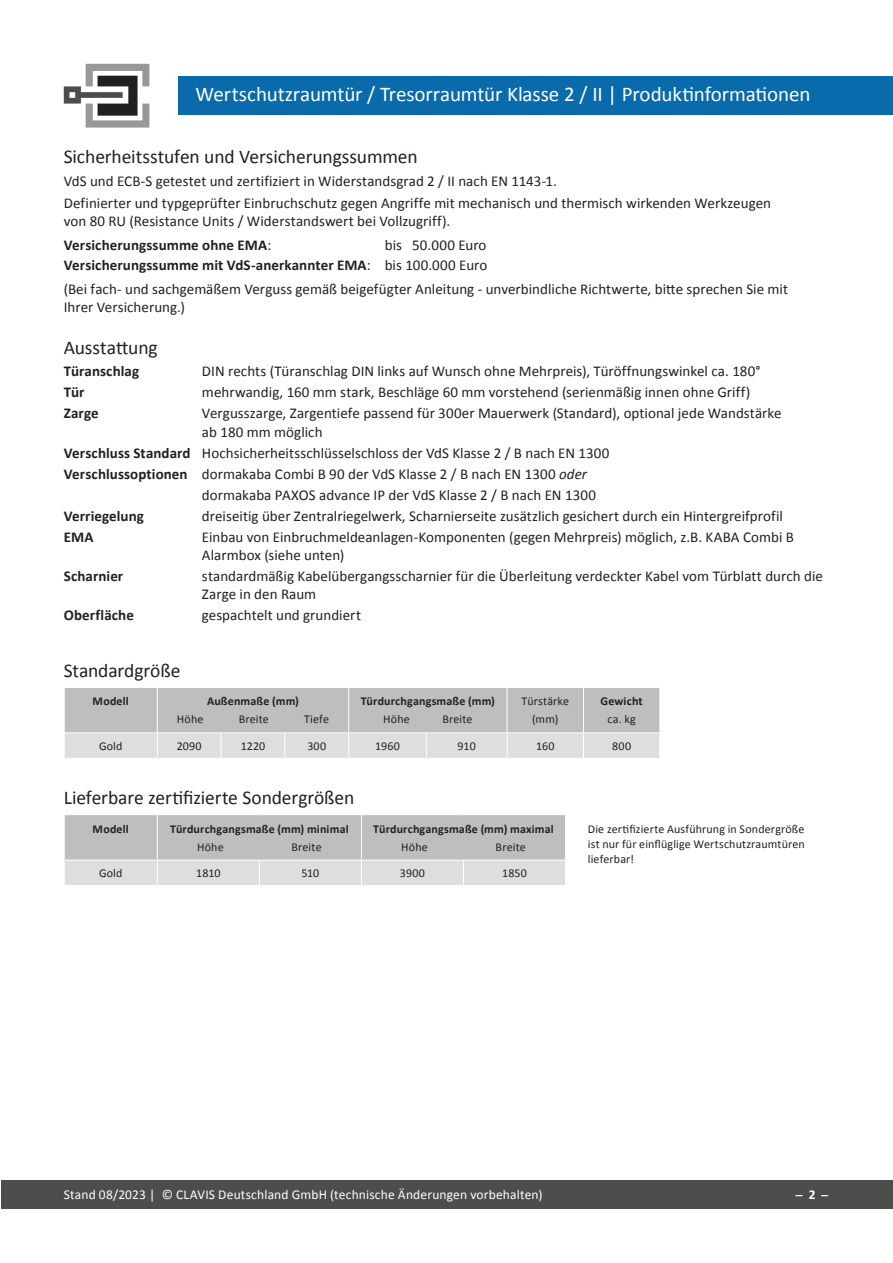
<style>
.page{position:relative;width:893px;height:1263px;background:#fff}
.page>*{position:absolute;margin:0;border:0;box-sizing:border-box;transform-origin:0 0}
.t1{font:21px "Calibri";letter-spacing:-.01em;color:#fff}
.t2{font:19.5px "Calibri";letter-spacing:-.005em;color:#1e2122}
.t3{font:15px/18px "Calibri";letter-spacing:.005em;color:#1e2122}
.t4{font:700 15px/19.5px "Calibri";letter-spacing:.005em;color:#1e2122;text-align:right}
.t5{font:13.5px "Calibri";letter-spacing:.015em;color:#fff}
.t6{font:700 13.5px "Calibri";color:#fff}
.t7{font:12px/15px "Calibri";letter-spacing:.01em;color:#1e2122;text-align:center}
.t8{font:700 12px "Calibri";letter-spacing:.015em;color:#1e2122}
.s1{font-weight:700}
.s2{font-weight:400}
.s3{font-style:italic}
</style>
<div class="page">
<div style="left:1px;top:1181px;width:891px;height:28px;background:#4d4d4c"></div>
<svg style="left:64px;top:64px;width:85px;height:64px"></svg>
<div style="left:179px;top:76px;width:714px;height:38px;background:#096aac"></div>
<svg style="left:64px;top:687px;width:596px;height:71px;background:#cccbc9"></svg>
<svg style="left:64px;top:815px;width:501px;height:70px;background:#cbcac8"></svg>
<hr style="left:361px;top:815px;width:1px;height:45px;background:#fff">
<hr style="left:361px;top:860px;width:102px;height:1px;background:#fff">
<hr style="left:463px;top:860px;width:103px;height:1px;background:#fff">
<h1 class="t1" style="left:196px;top:81px;width:616px">Wertschutzraumtür / Tresorraumtür Klasse 2 / II | Produktinformationen</h1>
<h2 class="t2" style="left:64px;top:145px;width:355px">Sicherheitsstufen und Versicherungssummen</h2>
<p class="t3" style="left:64px;top:170px;width:709px;line-height:22.5px">VdS und ECB-S getestet und zertifiziert in Widerstandsgrad 2 / II nach EN 1143-1.<br>Definierter und typgeprüfter Einbruchschutz gegen Angriffe mit mechanisch und thermisch wirkenden Werkzeugen</p>
<p class="t3" style="left:64px;top:210px;width:388px;line-height:24px">von 80 RU (Resistance Units / Widerstandswert bei Vollzugriff).<br><span class="s1">Versicherungssumme ohne EMA</span>:</p>
<p class="t4" style="left:64px;top:236px;width:425px"><span class="s2">bis 50.000 Euro<br></span>Versicherungssumme mit VdS-anerkannter EMA<span class="s2">: bis 100.000 Euro</span></p>
<p class="t3" style="left:64px;top:280px;width:726px">(Bei fach- und sachgemäßem Verguss gemäß beigefügter Anleitung - unverbindliche Richtwerte, bitte sprechen Sie mit<br>Ihrer Versicherung.)</p>
<h2 class="t2" style="left:64px;top:335px;width:95px">Ausstattung</h2>
<p class="t4" style="left:64px;top:362px;width:77px">Türanschlag</p>
<p class="t3" style="left:202px;top:363px;width:560px">DIN rechts (Türanschlag DIN links auf Wunsch ohne Mehrpreis), Türöffnungswinkel ca. 180°</p>
<p class="t4" style="left:64px;top:383px;width:22px">Tür</p>
<p class="t3" style="left:202px;top:384px;width:550px">mehrwandig, 160 mm stark, Beschläge 60 mm vorstehend (serienmäßig innen ohne Griff)</p>
<p class="t4" style="left:64px;top:404px;width:37px">Zarge</p>
<p class="t3" style="left:202px;top:405px;width:581px">Vergusszarge, Zargentiefe passend für 300er Mauerwerk (Standard), optional jede Wandstärke ab 180 mm möglich</p>
<p class="t3" style="left:64px;top:444px;width:547px"><span class="s1">Verschluss Standard</span> Hochsicherheitsschlüsselschloss der VdS Klasse 2 / B nach EN 1300</p>
<p class="t3" style="left:64px;top:465px;width:525px"><span class="s1">Verschlussoptionen</span> dormakaba Combi B 90 der VdS Klasse 2 / B nach EN 1300 <span class="s3">oder</span></p>
<p class="t3" style="left:202px;top:486px;width:396px">dormakaba PAXOS advance IP der VdS Klasse 2 / B nach EN 1300</p>
<p class="t4" style="left:64px;top:506px;width:82px">Verriegelung</p>
<p class="t3" style="left:202px;top:507px;width:582px">dreiseitig über Zentralriegelwerk, Scharnierseite zusätzlich gesichert durch ein Hintergreifprofil</p>
<p class="t4" style="left:64px;top:527px;width:31px">EMA</p>
<p class="t3" style="left:202px;top:528px;width:594px">Einbau von Einbruchmeldeanlagen-Komponenten (gegen Mehrpreis) möglich, z.B. KABA Combi B<br>Alarmbox (siehe unten)</p>
<p class="t4" style="left:64px;top:566px;width:61px">Scharnier</p>
<p class="t3" style="left:202px;top:567px;width:622px">standardmäßig Kabelübergangsscharnier für die Überleitung verdeckter Kabel vom Türblatt durch die<br>Zarge in den Raum</p>
<p class="t4" style="left:64px;top:605px;width:72px">Oberfläche</p>
<p class="t3" style="left:202px;top:606px;width:161px">gespachtelt und grundiert</p>
<h2 class="t2" style="left:64px;top:658px;width:118px">Standardgröße</h2>
<p class="t8" style="left:93px;top:694px;width:38px">Modell</p>
<p class="t8" style="left:207px;top:694px;width:93px">Außenmaße (mm)</p>
<p class="t7" style="left:177px;top:712px;width:28px">Höhe</p>
<p class="t7" style="left:239px;top:712px;width:32px">Breite</p>
<p class="t7" style="left:304px;top:712px;width:26px">Tiefe</p>
<p class="t8" style="left:361px;top:694px;width:136px">Türdurchgangsmaße (mm)</p>
<p class="t7" style="left:383px;top:712px;width:28px">Höhe</p>
<p class="t7" style="left:442px;top:712px;width:32px">Breite</p>
<p class="t7" style="left:522px;top:692px;width:49px;line-height:18px">Türstärke (mm)</p>
<p class="t8" style="left:601px;top:694px;width:44px">Gewicht</p>
<p class="t7" style="left:607px;top:712px;width:30px">ca. kg</p>
<p class="t7" style="left:99px;top:738px;width:25px">Gold</p>
<p class="t7" style="left:177px;top:738px;width:26px">2090</p>
<p class="t7" style="left:241px;top:738px;width:26px">1220</p>
<p class="t7" style="left:307px;top:738px;width:20px">300</p>
<p class="t7" style="left:375px;top:738px;width:26px">1960</p>
<p class="t7" style="left:458px;top:738px;width:20px">910</p>
<p class="t7" style="left:536px;top:738px;width:20px">160</p>
<p class="t7" style="left:612px;top:738px;width:20px">800</p>
<h2 class="t2" style="left:64px;top:785px;width:292px">Lieferbare zertifizierte Sondergrößen</h2>
<p class="t8" style="left:93px;top:821px;width:38px">Modell</p>
<p class="t8" style="left:170px;top:821px;width:180px">Türdurchgangsmaße (mm) minimal</p>
<p class="t7" style="left:197px;top:839px;width:28px">Höhe</p>
<p class="t7" style="left:291px;top:839px;width:32px">Breite</p>
<p class="t8" style="left:373px;top:821px;width:182px">Türdurchgangsmaße (mm) maximal</p>
<p class="t7" style="left:401px;top:839px;width:28px">Höhe</p>
<p class="t7" style="left:496px;top:839px;width:32px">Breite</p>
<p class="t7" style="left:99px;top:866px;width:25px">Gold</p>
<p class="t7" style="left:196px;top:866px;width:26px">1810</p>
<p class="t7" style="left:301px;top:866px;width:19px">510</p>
<p class="t7" style="left:400px;top:866px;width:27px">3900</p>
<p class="t7" style="left:502px;top:866px;width:26px">1850</p>
<p class="t7" style="left:588px;top:821px;width:218px;text-align:justify">Die zertifizierte Ausführung in Sondergröße ist nur für einflüglige Wertschutzraumtüren lieferbar!</p>
<p class="t5" style="left:64px;top:1186px;width:480px">Stand 08/2023 | © CLAVIS Deutschland GmbH (technische Änderungen vorbehalten)</p>
<p class="t6" style="left:799px;top:1185px;width:34px">̶ 2 ̶</p>
</div>
